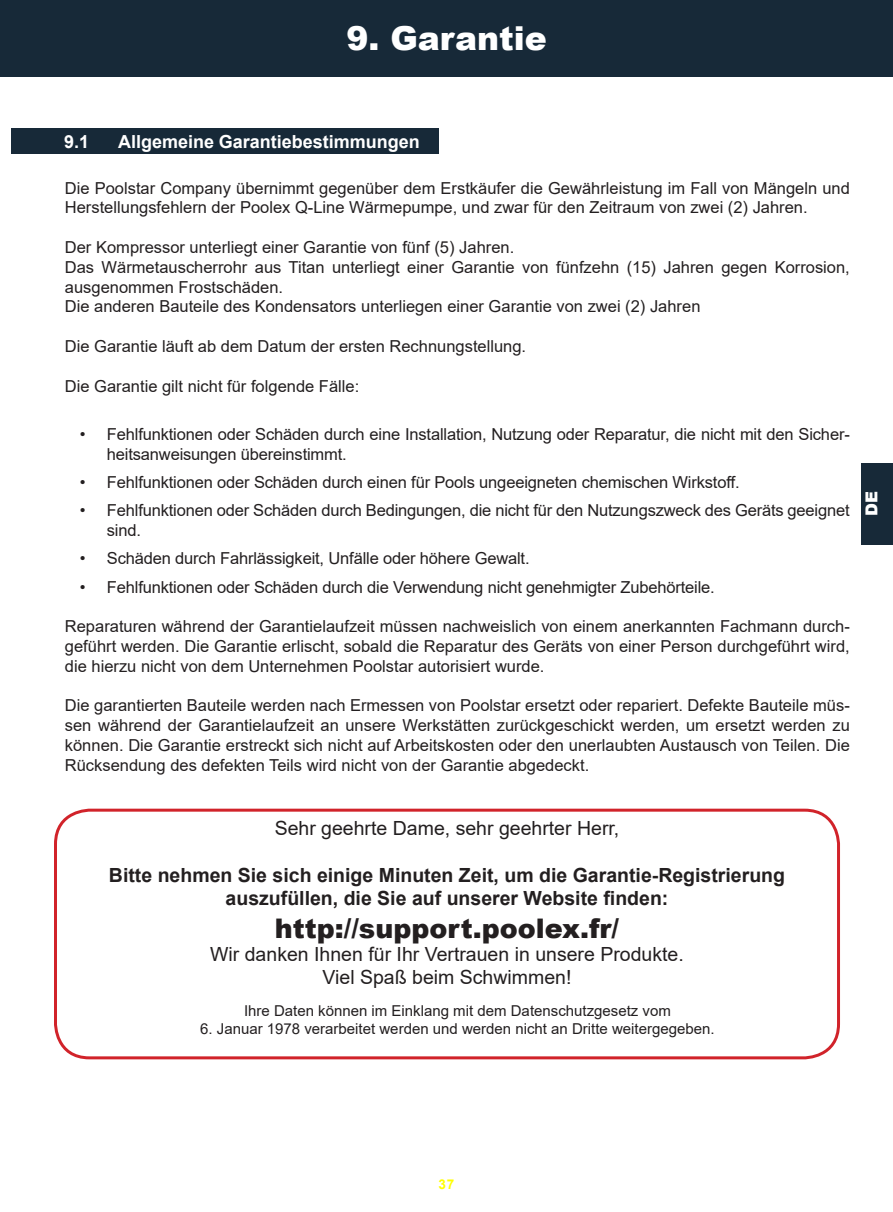
<style>
.page{position:relative;width:893px;height:1212px;background:#fff}
.page>*{position:absolute;margin:0;border:0;box-sizing:border-box;transform-origin:0 0}
.t1{font:900 33px "Arial";color:#fff}
.t2{font:900 27px "Arial";color:#231f20}
.t3{font:700 19.5px/23.4px "Arial";color:#231f20;text-align:center}
.t4{font:19.5px/23.4px "Arial";color:#231f20;text-align:center}
.t5{font:700 18px "Arial";color:#fff}
.t6{font:16.5px/19.8px "Arial";color:#231f20}
.t7{font:900 16.5px "Arial";color:#fff}
.t8{font:15px "Arial";color:#231f20}
.t9{font:700 13.5px "Arial";color:#ff0}
</style>
<div class="page">
<div style="left:0;top:0;width:893px;height:77px;background:#172938"></div>
<div style="left:861px;top:463px;width:32px;height:81px;background:#172938"></div>
<div style="left:54px;top:809px;width:786px;height:250px;border:3px solid #d1232a;border-radius:34px"></div>
<div style="left:11px;top:129px;width:428px;height:25px;background:#172938"></div>
<h1 class="t1" style="left:346px;top:26px;width:202px">9. Garantie</h1>
<p class="t5" style="left:64px;top:135px;width:27px">9.1</p>
<p class="t5" style="left:118px;top:135px;width:303px">Allgemeine Garantiebestimmungen</p>
<p class="t6" style="left:65px;top:179px;width:786px">Die Poolstar Company übernimmt gegenüber dem Erstkäufer die Gewährleistung im Fall von Mängeln und<br>Herstellungsfehlern der Poolex Q-Line Wärmepumpe, und zwar für den Zeitraum von zwei (2) Jahren.</p>
<p class="t6" style="left:65px;top:239px;width:786px">Der Kompressor unterliegt einer Garantie von fünf (5) Jahren.<br>Das Wärmetauscherrohr aus Titan unterliegt einer Garantie von fünfzehn (15) Jahren gegen Korrosion, ausgenommen Frostschäden.<br>Die anderen Bauteile des Kondensators unterliegen einer Garantie von zwei (2) Jahren</p>
<p class="t6" style="left:65px;top:338px;width:463px">Die Garantie läuft ab dem Datum der ersten Rechnungstellung.</p>
<p class="t6" style="left:65px;top:377px;width:296px">Die Garantie gilt nicht für folgende Fälle:</p>
<p class="t6" style="left:107px;top:426px;width:744px;text-indent:-27px">• Fehlfunktionen oder Schäden durch eine Installation, Nutzung oder Reparatur, die nicht mit den Sicher&shy;heitsanweisungen übereinstimmt.</p>
<p class="t6" style="left:80px;top:474px;width:661px">• Fehlfunktionen oder Schäden durch einen für Pools ungeeigneten chemischen Wirkstoff.</p>
<p class="t6" style="left:107px;top:502px;width:744px;text-indent:-27px">• Fehlfunktionen oder Schäden durch Bedingungen, die nicht für den Nutzungszweck des Geräts geeignet sind.</p>
<p class="t6" style="left:80px;top:550px;width:451px">• Schäden durch Fahrlässigkeit, Unfälle oder höhere Gewalt.</p>
<p class="t6" style="left:80px;top:578px;width:636px">• Fehlfunktionen oder Schäden durch die Verwendung nicht genehmigter Zubehörteile.</p>
<p class="t6" style="left:65px;top:618px;width:786px;text-align:justify">Reparaturen während der Garantielaufzeit müssen nachweislich von einem anerkannten Fachmann durch&shy;geführt werden. Die Garantie erlischt, sobald die Reparatur des Geräts von einer Person durchgeführt wird, die hierzu nicht von dem Unternehmen Poolstar autorisiert wurde.</p>
<p class="t6" style="left:65px;top:697px;width:786px;text-align:justify">Die garantierten Bauteile werden nach Ermessen von Poolstar ersetzt oder repariert. Defekte Bauteile müs&shy;sen während der Garantielaufzeit an unsere Werkstätten zurückgeschickt werden, um ersetzt werden zu können. Die Garantie erstreckt sich nicht auf Arbeitskosten oder den unerlaubten Austausch von Teilen. Die Rücksendung des defekten Teils wird nicht von der Garantie abgedeckt.</p>
<p class="t7" style="left:862px;top:516px;width:26px;rotate:-90deg">DE</p>
<p class="t4" style="left:275px;top:818px;width:346px">Sehr geehrte Dame, sehr geehrter Herr,</p>
<p class="t3" style="left:109px;top:865px;width:678px">Bitte nehmen Sie sich einige Minuten Zeit, um die Garantie-Registrierung auszufüllen, die Sie auf unserer Website finden:</p>
<h2 class="t2" style="left:275px;top:918px;width:346px">http://support.poolex.fr/</h2>
<p class="t4" style="left:210px;top:944px;width:475px">Wir danken Ihnen für Ihr Vertrauen in unsere Produkte.<br>Viel Spaß beim Schwimmen!</p>
<p class="t8" style="left:244px;top:1004px;width:428px">Ihre Daten können im Einklang mit dem Datenschutzgesetz vom</p>
<p class="t8" style="left:200px;top:1022px;width:516px">6. Januar 1978 verarbeitet werden und werden nicht an Dritte weitergegeben.</p>
<p class="t9" style="left:439px;top:1179px;width:17px">37</p>
</div>
